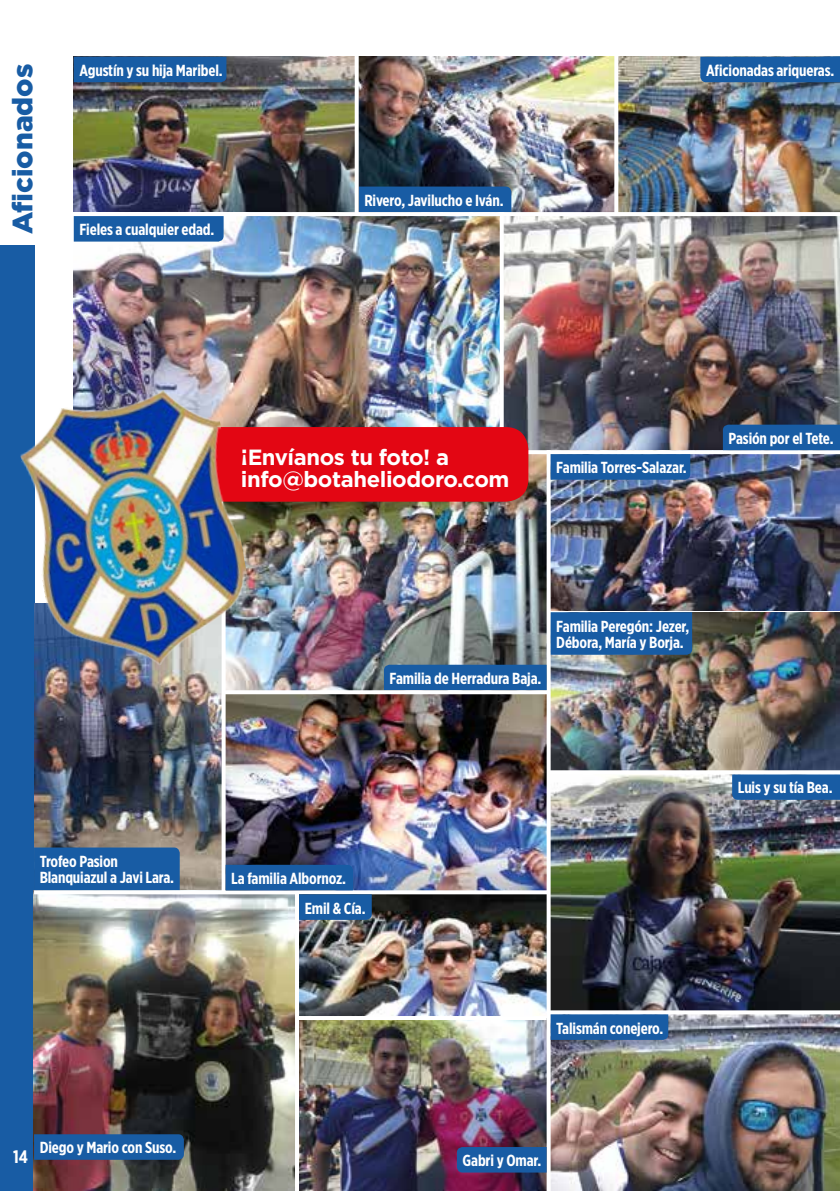
<style>
.page{position:relative;width:840px;height:1191px;background:#fff}
.page>*{position:absolute;margin:0;border:0;box-sizing:border-box;transform-origin:0 0}
.t1{font:900 28px "Gotham";color:#185ca4}
.t2{font:700 22px/22px "Gotham";letter-spacing:-.02em;color:#fff}
.t3{font:700 18px "Gotham X Narrow";color:#fff}
.t4{font:700 16px/16px "Gotham X Narrow";letter-spacing:-.01em;color:#fff}
</style>
<div class="page">
<div style="left:0;top:246px;width:34px;height:945px;background:#185ca4"></div>
<img style="left:74px;top:57px;width:765px;height:155px">
<img style="left:503px;top:216px;width:336px;height:234px">
<div style="left:74px;top:57px;width:152px;height:25px;background:#185ca4"></div>
<div style="left:358px;top:186px;width:153px;height:26px;background:#185ca4"></div>
<img style="left:225px;top:454px;width:321px;height:436px">
<img style="left:34px;top:682px;width:187px;height:208px">
<img style="left:33px;top:890px;width:513px;height:301px">
<div style="left:34px;top:847px;width:146px;height:43px;background:#185ca4"></div>
<img style="left:74px;top:216px;width:425px;height:211px">
<svg style="left:614px;top:56px;width:4px;height:156px"></svg>
<div style="left:700px;top:57px;width:139px;height:25px;background:#185ca4"></div>
<img style="left:550px;top:454px;width:289px;height:156px">
<img style="left:550px;top:612px;width:289px;height:579px">
<svg style="left:528px;top:450px;width:311px;height:4px"></svg>
<svg style="left:731px;top:774px;width:108px;height:26px;background:#1e60a5"></svg>
<svg style="left:550px;top:1010px;width:289px;height:4px"></svg>
<svg style="left:546px;top:450px;width:4px;height:741px"></svg>
<hr style="left:295px;top:892px;width:4px;height:299px;background:#fff">
<svg style="left:221px;top:682px;width:1px;height:208px"></svg>
<svg style="left:499px;top:216px;width:1px;height:211px"></svg>
<svg style="left:354px;top:56px;width:4px;height:157px"></svg>
<div style="left:260px;top:427px;width:268px;height:74px;background:#e30613"></div>
<img style="left:20px;top:382px;width:240px;height:300px">
<div style="left:722px;top:424px;width:117px;height:26px;background:#185ca4"></div>
<div style="left:384px;top:664px;width:162px;height:26px;background:#185ca4"></div>
<svg style="left:550px;top:454px;width:139px;height:26px;background:#1a5da4"></svg>
<hr style="left:297px;top:1016px;width:249px;height:4px;background:#fff">
<svg style="left:34px;top:890px;width:514px;height:4px"></svg>
<svg style="left:225px;top:690px;width:323px;height:4px"></svg>
<div style="left:34px;top:1134px;width:150px;height:25px;background:#185ca4"></div>
<div style="left:456px;top:1147px;width:90px;height:25px;background:#185ca4"></div>
<svg style="left:548px;top:770px;width:291px;height:4px"></svg>
<svg style="left:74px;top:216px;width:149px;height:26px;background:#1c5fa5"></svg>
<div style="left:550px;top:1014px;width:118px;height:26px;background:#185ca4"></div>
<div style="left:550px;top:612px;width:141px;height:43px;background:#185ca4"></div>
<svg style="left:225px;top:864px;width:146px;height:56px;background:#507eaf"></svg>
<h1 class="t1" style="left:3px;top:234px;width:172px;rotate:-90deg">Aficionados</h1>
<p class="t4" style="left:79px;top:62px;width:145px">Agustín y su hija Maribel.</p>
<p class="t4" style="left:79px;top:221px;width:136px">Fieles a cualquier edad.</p>
<p class="t4" style="left:364px;top:192px;width:141px">Rivero, Javilucho e Iván.</p>
<p class="t4" style="left:705px;top:62px;width:130px">Aficionadas ariqueras.</p>
<p class="t4" style="left:40px;top:853px;width:136px">Trofeo Pasion<br>Blanquiazul a Javi Lara.</p>
<p class="t3" style="left:13px;top:1145px;width:16px">14</p>
<p class="t4" style="left:40px;top:1139px;width:138px">Diego y Mario con Suso.</p>
<h2 class="t2" style="left:241px;top:446px;width:270px">¡Envíanos tu foto! a info@botaheliodoro.com</h2>
<p class="t4" style="left:556px;top:459px;width:132px">Familia Torres-Salazar.</p>
<p class="t4" style="left:728px;top:430px;width:106px">Pasión por el Tete.</p>
<p class="t4" style="left:389px;top:670px;width:153px">Familia de Herradura Baja.</p>
<p class="t4" style="left:556px;top:618px;width:134px">Familia Peregón: Jezer,<br>Débora, María y Borja.</p>
<p class="t4" style="left:231px;top:870px;width:116px">La familia Albornoz.</p>
<p class="t4" style="left:304px;top:899px;width:62px">Emil &amp; Cía.</p>
<p class="t4" style="left:556px;top:1019px;width:109px">Talismán conejero.</p>
<p class="t4" style="left:462px;top:1152px;width:80px">Gabri y Omar.</p>
<p class="t4" style="left:737px;top:779px;width:96px">Luis y su tía Bea.</p>
</div>
